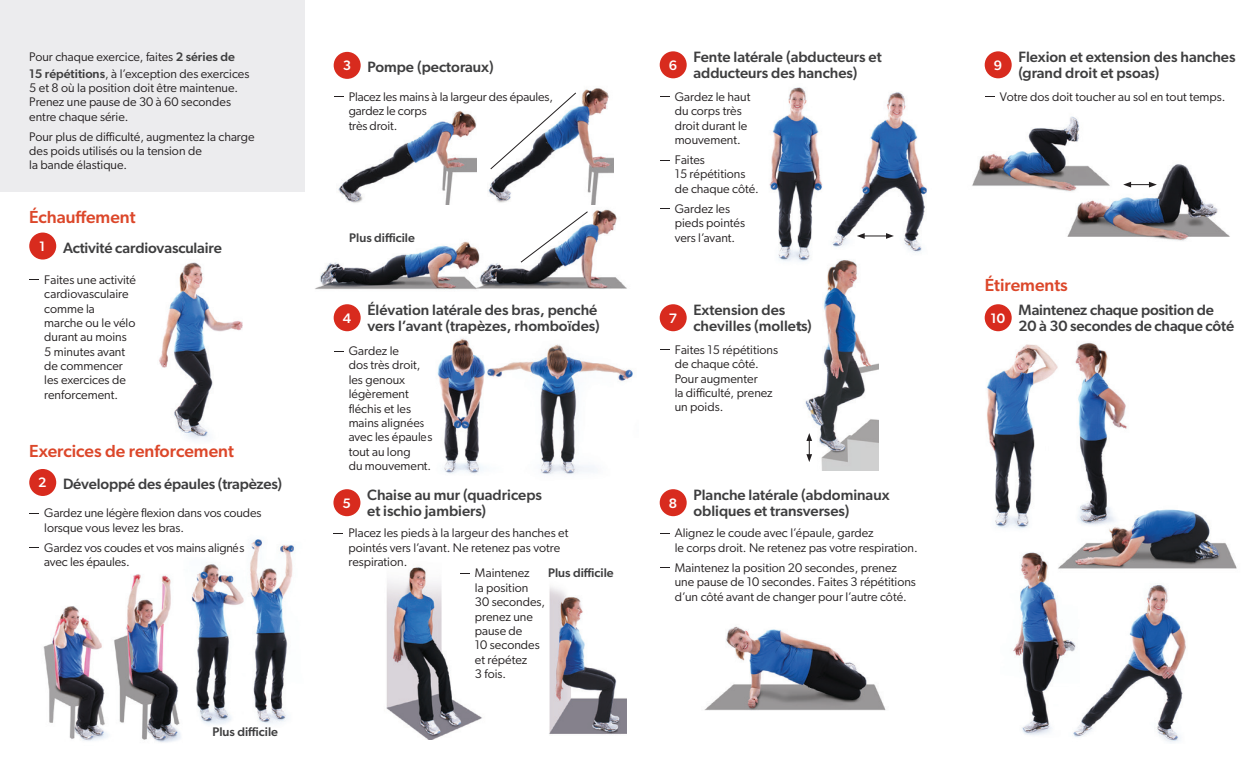
<style>
.page{position:relative;width:1260px;height:765px;background:#fff}
.page>*{position:absolute;margin:0;border:0;box-sizing:border-box;transform-origin:0 0}
.t1{font:500 17.5px "Gibson";color:#dc472a}
.t2{font:500 15px/16.2px "Gibson";color:#3e3e3f}
.t3{font:500 13.75px "Gibson";color:#fff}
.t4{font:12.5px/14.4px "Gibson";color:#231f20}
.t5{font:500 12.5px "Gibson";color:#3e3e3f}
.s1{font-weight:500;color:#3e3e3f}
.s2{font-size:13.75px;color:#fff}
</style>
<div class="page">
<div style="left:0;top:0;width:304px;height:191px;background:#ececee"></div>
<img style="left:159px;top:262px;width:84px;height:177px">
<div style="left:29px;top:233px;width:27px;height:27px;background:#d82b1e;border-radius:50%"></div>
<div style="left:29px;top:469px;width:27px;height:27px;background:#d82b1e;border-radius:50%"></div>
<div style="left:660px;top:51px;width:27px;height:27px;background:#d82b1e;border-radius:50%"></div>
<div style="left:660px;top:304px;width:27px;height:27px;background:#d82b1e;border-radius:50%"></div>
<div style="left:660px;top:489px;width:27px;height:27px;background:#d82b1e;border-radius:50%"></div>
<div style="left:334px;top:52px;width:27px;height:27px;background:#d82b1e;border-radius:50%"></div>
<div style="left:985px;top:304px;width:27px;height:27px;background:#d82b1e;border-radius:50%"></div>
<div style="left:985px;top:51px;width:27px;height:27px;background:#d82b1e;border-radius:50%"></div>
<img style="left:987px;top:344px;width:71px;height:185px">
<img style="left:1075px;top:342px;width:52px;height:115px">
<img style="left:1048px;top:457px;width:189px;height:112px">
<img style="left:1013px;top:547px;width:67px;height:188px">
<img style="left:1048px;top:564px;width:172px;height:179px">
<img style="left:43px;top:606px;width:63px;height:135px">
<img style="left:106px;top:574px;width:75px;height:169px">
<img style="left:191px;top:564px;width:42px;height:160px">
<img style="left:233px;top:539px;width:61px;height:185px">
<img style="left:338px;top:111px;width:138px;height:93px">
<img style="left:488px;top:88px;width:125px;height:115px">
<img style="left:315px;top:241px;width:157px;height:49px">
<img style="left:472px;top:203px;width:155px;height:87px">
<img style="left:437px;top:338px;width:46px;height:136px">
<img style="left:483px;top:344px;width:150px;height:131px">
<img style="left:386px;top:567px;width:96px;height:172px">
<img style="left:549px;top:586px;width:78px;height:149px">
<img style="left:769px;top:87px;width:52px;height:174px">
<img style="left:821px;top:92px;width:106px;height:161px">
<img style="left:799px;top:255px;width:79px;height:216px">
<img style="left:704px;top:626px;width:182px;height:85px">
<img style="left:972px;top:116px;width:108px;height:74px">
<img style="left:1052px;top:141px;width:178px;height:100px">
<div style="left:334px;top:304px;width:27px;height:27px;background:#d82b1e;border-radius:50%"></div>
<div style="left:333px;top:489px;width:27px;height:27px;background:#d82b1e;border-radius:50%"></div>
<svg style="left:520px;top:211px;width:68px;height:52px"></svg>
<svg style="left:857px;top:233px;width:37px;height:6px"></svg>
<svg style="left:1123px;top:182px;width:34px;height:6px"></svg>
<svg style="left:806px;top:433px;width:6px;height:29px"></svg>
<svg style="left:490px;top:92px;width:87px;height:78px"></svg>
<p class="t4" style="left:29px;top:49px;width:222px;line-height:16.2px">Pour chaque exercice, faites <span class="s1">2 séries de<br>15 répétitions</span>, à l’exception des exercices</p>
<p class="t4" style="left:29px;top:80px;width:210px">5 et 8 où la position doit être maintenue.<br>Prenez une pause de 30 à 60 secondes entre chaque série.</p>
<p class="t4" style="left:29px;top:129px;width:227px">Pour plus de difficulté, augmentez la charge des poids utilisés ou la tension de<br>la bande élastique.</p>
<h1 class="t1" style="left:29px;top:206px;width:108px">Échauffement</h1>
<p class="t2" style="left:39px;top:239px;width:184px"><span class="s2">1</span> Activité cardiovasculaire</p>
<p class="t4" style="left:44px;top:272px;width:93px">Faites une activité cardiovasculaire comme la marche ou le vélo durant au moins<br>5 minutes avant de commencer les exercices de renforcement.</p>
<h1 class="t1" style="left:29px;top:440px;width:206px">Exercices de renforcement</h1>
<p class="t2" style="left:38px;top:476px;width:245px"><span class="s2">2</span> Développé des épaules (trapèzes)</p>
<p class="t4" style="left:44px;top:506px;width:219px">Gardez une légère flexion dans vos coudes lorsque vous levez les bras.</p>
<p class="t4" style="left:44px;top:540px;width:202px">Gardez vos coudes et vos mains alignés avec les épaules.</p>
<p class="t5" style="left:212px;top:724px;width:67px">Plus difficile</p>
<p class="t2" style="left:343px;top:58px;width:153px"><span class="s2">3</span> Pompe (pectoraux)</p>
<p class="t4" style="left:349px;top:89px;width:206px">Placez les mains à la largeur des épaules, gardez le corps<br>très droit.</p>
<p class="t5" style="left:349px;top:230px;width:67px">Plus difficile</p>
<p class="t3" style="left:343px;top:310px;width:10px">4</p>
<p class="t2" style="left:367px;top:301px;width:234px">Élévation latérale des bras, penché vers l’avant (trapèzes, rhomboïdes)</p>
<p class="t4" style="left:349px;top:343px;width:85px">Gardez le<br>dos très droit, les genoux légèrement fléchis et les mains alignées avec les épaules tout au long<br>du mouvement.</p>
<p class="t3" style="left:342px;top:495px;width:10px">5</p>
<p class="t2" style="left:367px;top:486px;width:176px">Chaise au mur (quadriceps et ischio jambiers)</p>
<p class="t4" style="left:348px;top:526px;width:222px">Placez les pieds à la largeur des hanches et pointés vers l’avant. Ne retenez pas votre respiration.</p>
<p class="t4" style="left:475px;top:566px;width:72px">Maintenez<br>la position<br>30 secondes, prenez une pause de<br>10 secondes et répétez<br>3 fois.</p>
<p class="t5" style="left:548px;top:566px;width:67px">Plus difficile</p>
<p class="t3" style="left:669px;top:57px;width:10px">6</p>
<p class="t2" style="left:693px;top:49px;width:190px">Fente latérale (abducteurs et adducteurs des hanches)</p>
<p class="t4" style="left:675px;top:89px;width:77px">Gardez le haut du corps très droit durant le mouvement.</p>
<p class="t4" style="left:675px;top:152px;width:86px">Faites<br>15 répétitions de chaque côté.</p>
<p class="t4" style="left:675px;top:201px;width:72px">Gardez les pieds pointés vers l’avant.</p>
<p class="t3" style="left:669px;top:310px;width:10px">7</p>
<p class="t2" style="left:693px;top:301px;width:120px">Extension des chevilles (mollets)</p>
<p class="t4" style="left:675px;top:342px;width:105px">Faites 15 répétitions de chaque côté.<br>Pour augmenter<br>la difficulté, prenez un poids.</p>
<p class="t3" style="left:669px;top:495px;width:10px">8</p>
<p class="t2" style="left:693px;top:486px;width:198px">Planche latérale (abdominaux obliques et transverses)</p>
<p class="t4" style="left:675px;top:526px;width:245px">Alignez le coude avec l’épaule, gardez<br>le corps droit. Ne retenez pas votre respiration.</p>
<p class="t4" style="left:675px;top:560px;width:243px">Maintenez la position 20 secondes, prenez une pause de 10 secondes. Faites 3 répétitions d’un côté avant de changer pour l’autre côté.</p>
<p class="t3" style="left:994px;top:57px;width:10px">9</p>
<p class="t2" style="left:1018px;top:49px;width:219px">Flexion et extension des hanches (grand droit et psoas)</p>
<p class="t4" style="left:1000px;top:89px;width:227px">Votre dos doit toucher au sol en tout temps.</p>
<h1 class="t1" style="left:985px;top:275px;width:85px">Étirements</h1>
<p class="t3" style="left:991px;top:310px;width:16px">10</p>
<p class="t2" style="left:1018px;top:301px;width:217px">Maintenez chaque position de<br>20 à 30 secondes de chaque côté</p>
</div>
